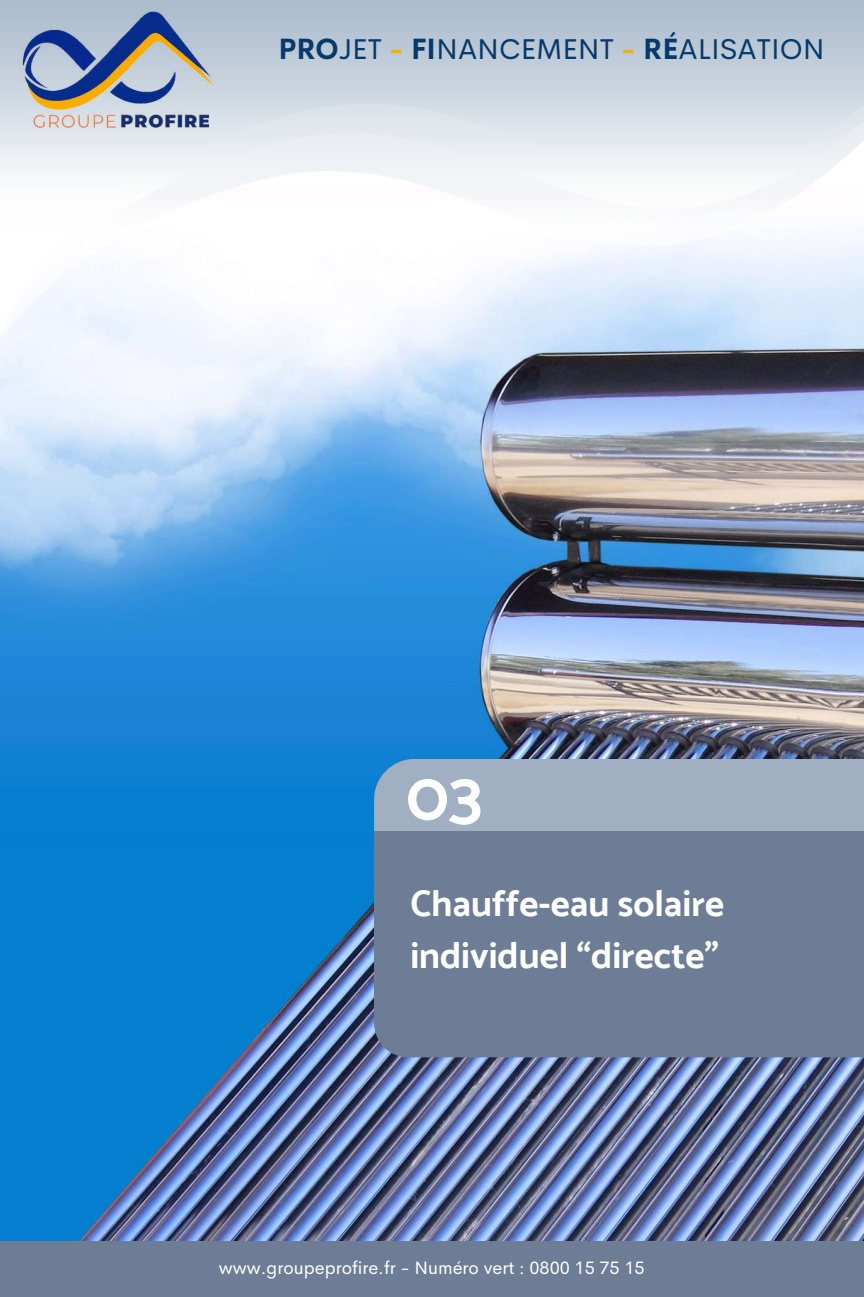
<style>
.page{position:relative;width:864px;height:1297px;background:#fff}
.page>*{position:absolute;margin:0;border:0;box-sizing:border-box;transform-origin:0 0}
.t1{font:700 70px "Catamaran";color:#fff}
.t2{font:700 37px/51.8px "Catamaran";color:#fff}
.t3{font:28.7px "Cerebri Sans";color:#07396b}
.t4{font:18px "Cerebri Sans";color:#fff}
.s1{font-weight:700}
.s2{font-weight:700;color:#f6b109}
</style>
<div class="page">
<img style="left:0;top:399px;width:864px;height:841px">
<svg style="left:0;top:361px;width:864px;height:38px"></svg>
<svg style="left:0;top:0;width:864px;height:361px"></svg>
<img style="left:0;top:0;width:236px;height:185px">
<div style="left:374px;top:758px;width:490px;height:73px;background:#a1afc2"></div>
<div style="left:374px;top:831px;width:490px;height:191px;background:#6d7d95"></div>
<div style="left:374px;top:1022px;width:490px;height:35px;background:#6d7d95"></div>
<div style="left:0;top:1240px;width:864px;height:56px;background:#6d7d95"></div>
<h3 class="t3" style="left:278px;top:31px;width:548px"><span class="s1">PRO</span>JET <span class="s2">-</span> <span class="s1">FI</span>NANCEMENT <span class="s2">-</span> <span class="s1">RÉ</span>ALISATION</h3>
<h1 class="t1" style="left:406px;top:754px;width:78px">03</h1>
<h2 class="t2" style="left:410px;top:876px;width:315px">Chauffe-eau solaire individuel “directe”</h2>
<p class="t4" style="left:219px;top:1255px;width:427px">www.groupeprofire.fr - Numéro vert : 0800 15 75 15</p>
</div>
